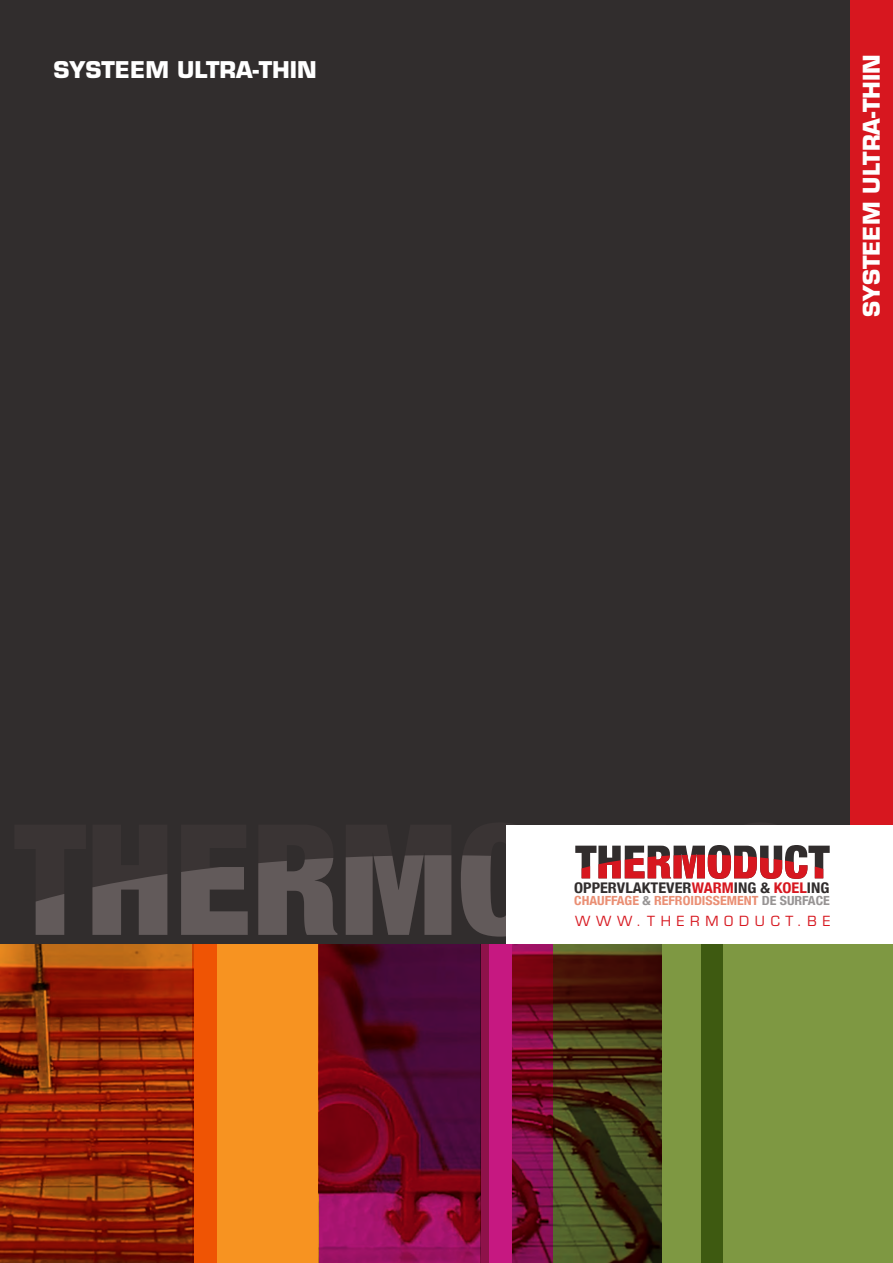
<style>
.page{position:relative;width:893px;height:1263px;background:#312d2d}
.page>*{position:absolute;margin:0;border:0;box-sizing:border-box;transform-origin:0 0}
.t1{font:700 22.5px "Eurostile";color:#fff}
.t2{font:700 condensed 14.7px "Helvetica Neue";color:#312d2d;scale:1.1 1}
.t3{font:13.65px "Eurostile";letter-spacing:.425em;color:#d7171f}
.t4{font:700 condensed 12.6px "Helvetica Neue";color:#ea8f74;scale:1.1 1}
.s1{color:#d7171f}
.s2{color:#979494}
</style>
<div class="page">
<div style="left:850px;top:0;width:43px;height:1263px;background:#d7171f"></div>
<svg style="left:35px;top:902px;width:1px;height:33px"></svg>
<svg style="left:36px;top:855px;width:471px;height:81px;fill:#625a5a"></svg>
<div style="left:507px;top:825px;width:386px;height:119px;background:#fff"></div>
<svg style="left:575px;top:845px;width:255px;height:34px"></svg>
<div style="left:553px;top:944px;width:340px;height:319px;background:#7e9842"></div>
<div style="left:0;top:944px;width:319px;height:319px;background:#f79321"></div>
<div style="left:319px;top:944px;width:234px;height:319px;background:#c61881"></div>
<img style="left:319px;top:944px;width:161px;height:319px">
<img style="left:0;top:944px;width:192px;height:319px">
<div style="left:192px;top:944px;width:25px;height:319px;background:#ef5404"></div>
<div style="left:480px;top:944px;width:9px;height:319px;background:#8e124a"></div>
<div style="left:702px;top:944px;width:21px;height:319px;background:#3e5a11"></div>
<img style="left:512px;top:944px;width:149px;height:319px">
<p class="t1" style="left:53px;top:55px;width:265px">SYSTEEM ULTRA-THIN</p>
<p class="t1" style="left:858px;top:317px;width:265px;rotate:-90deg">SYSTEEM ULTRA-THIN</p>
<p class="t2" style="left:574px;top:878px;width:233px">OPPERVLAKTEVER<span class="s1">WARM</span>ING &amp; <span class="s1">KOEL</span>ING</p>
<p class="t4" style="left:574px;top:892px;width:234px">CHAUFFAGE <span class="s2">&amp;</span> REFROIDISSEMENT <span class="s2">DE SURFACE</span></p>
<p class="t3" style="left:575px;top:913px;width:257px">WWW.THERMODUCT.BE</p>
</div>
